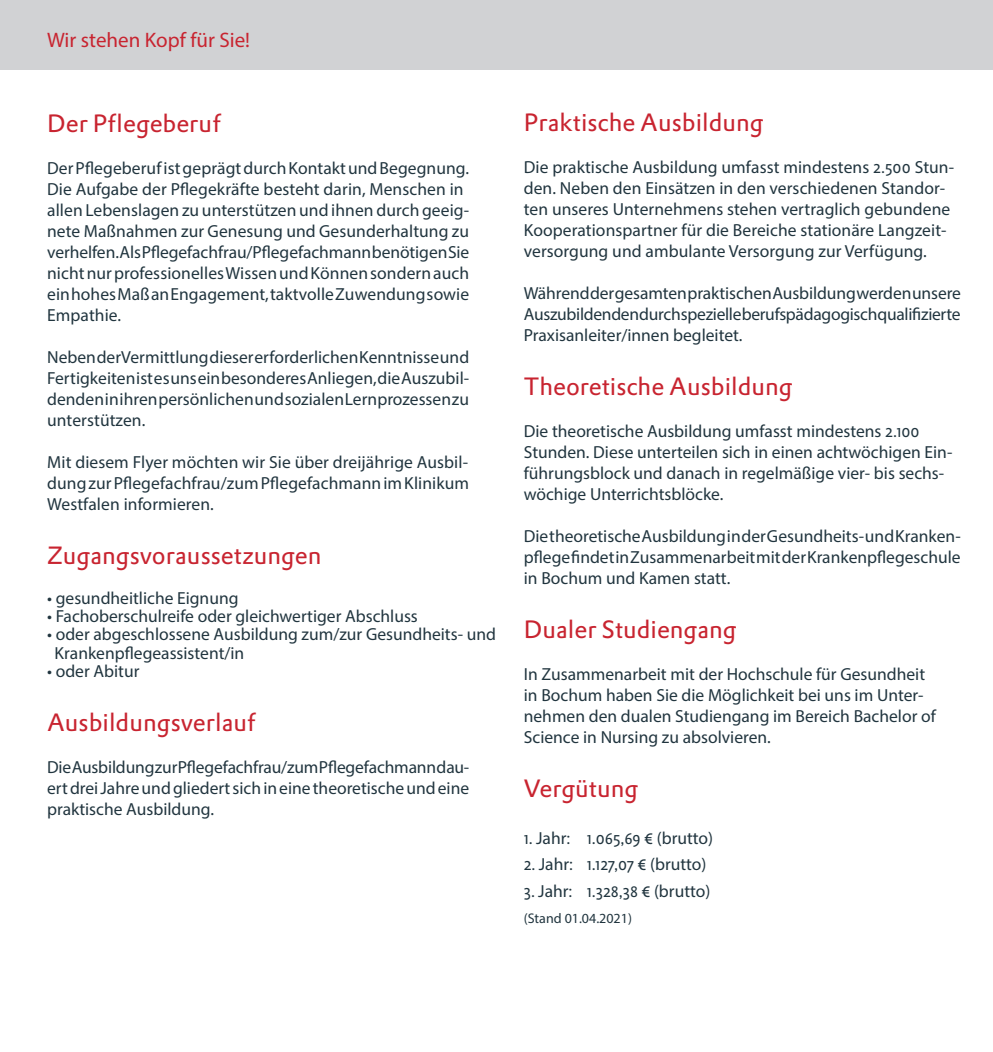
<style>
.page{position:relative;width:993px;height:1052px;background:#fff}
.page>*{position:absolute;margin:0;border:0;box-sizing:border-box;transform-origin:0 0}
.t1{font:24.5px "DTL Prokyon TOT";color:#c82430}
.t2{font:21px "Myriad Pro";color:#c82430}
.t3{font:17.5px/21px "Myriad Pro";color:#21353f}
.t4{font:17.5px "Profile Pro";color:#21353f}
.t5{font:14px "Myriad Pro";color:#21353f}
.s1{font-family:"Profile Pro"}
.s2{font-family:"Myriad Pro"}
</style>
<div class="page">
<div style="left:0;top:0;width:992px;height:69px;background:#d1d2d4"></div>
<p class="t2" style="left:47px;top:27px;width:204px">Wir stehen Kopf für Sie!</p>
<p class="t1" style="left:47px;top:108px;width:175px">Der Pflegeberuf</p>
<p class="t3" style="left:47px;top:157px;width:423px">Der Pflegeberuf ist geprägt durch Kontakt und Begegnung.<br>Die Aufgabe der Pflegekräfte besteht darin, Menschen in allen Lebenslagen zu unterstützen und ihnen durch geeig&shy;nete Maßnahmen zur Genesung und Gesunderhaltung zu verhelfen. Als Pflegefachfrau/Pflegefachmann benötigen Sie nicht nur professionelles Wissen und Können sondern auch ein hohes Maß an Engagement, taktvolle Zuwendung sowie Empathie.</p>
<p class="t3" style="left:47px;top:346px;width:423px;text-align:justify">Neben der Vermittlung dieser erforderlichen Kenntnisse und Fertigkeiten ist es uns ein besonderes Anliegen, die Auszubil&shy;denden in ihren persönlichen und sozialen Lernprozessen zu unterstützen.</p>
<p class="t3" style="left:47px;top:451px;width:423px;text-align:justify">Mit diesem Flyer möchten wir Sie über dreijährige Ausbil&shy;dung zur Pflegefachfrau/zum Pflegefachmann im Klinikum Westfalen informieren.</p>
<p class="t1" style="left:47px;top:540px;width:276px">Zugangsvoraussetzungen</p>
<p class="t3" style="left:47px;top:587px;width:193px">• gesundheitliche Eignung</p>
<p class="t3" style="left:47px;top:605px;width:372px">• Fachoberschulreife oder gleichwertiger Abschluss</p>
<p class="t3" style="left:55px;top:625px;width:443px;line-height:18.4px;text-indent:-7px">• oder abgeschlossene Ausbildung zum/zur Gesundheits- und<br>Krankenpflegeassistent/in</p>
<p class="t3" style="left:47px;top:660px;width:94px">• oder Abitur</p>
<p class="t1" style="left:47px;top:706px;width:210px">Ausbildungsverlauf</p>
<p class="t3" style="left:47px;top:756px;width:423px;text-align:justify">Die Ausbildung zur Pflegefachfrau/zum Pflegefachmann dau&shy;ert drei Jahre und gliedert sich in eine theoretische und eine praktische Ausbildung.</p>
<p class="t1" style="left:523px;top:107px;width:241px">Praktische Ausbildung</p>
<p class="t3" style="left:523px;top:156px;width:431px">Die praktische Ausbildung umfasst mindestens <span class="s1">2.500</span> Stun&shy;den. Neben den Einsätzen in den verschiedenen Standor&shy;ten unseres Unternehmens stehen vertraglich gebundene Kooperationspartner für die Bereiche stationäre Langzeit&shy;versorgung und ambulante Versorgung zur Verfügung.</p>
<p class="t3" style="left:523px;top:282px;width:438px;text-align:justify">Während der gesamten praktischen Ausbildung werden unsere Auszubildenden durch spezielle berufspädagogisch qualifizierte Praxisanleiter/innen begleitet.</p>
<p class="t1" style="left:523px;top:370px;width:270px">Theoretische Ausbildung</p>
<p class="t3" style="left:523px;top:420px;width:430px">Die theoretische Ausbildung umfasst mindestens <span class="s1">2.100<br></span>Stunden. Diese unterteilen sich in einen achtwöchigen Ein&shy;führungsblock und danach in regelmäßige vier- bis sechs&shy;wöchige Unterrichtsblöcke.</p>
<p class="t3" style="left:523px;top:525px;width:438px;text-align:justify">Die theoretische Ausbildung in der Gesundheits- und Kranken&shy;pflege findet in Zusammenarbeit mit der Krankenpflegeschule in Bochum und Kamen statt.</p>
<p class="t1" style="left:523px;top:613px;width:214px">Dualer Studiengang</p>
<p class="t3" style="left:523px;top:663px;width:413px">In Zusammenarbeit mit der Hochschule für Gesundheit in Bochum haben Sie die Möglichkeit bei uns im Unter&shy;nehmen den dualen Studiengang im Bereich Bachelor of Science in Nursing zu absolvieren.</p>
<p class="t1" style="left:523px;top:772px;width:116px">Vergütung</p>
<p class="t4" style="left:523px;top:829px;width:191px">1. <span class="s2">Jahr</span>: 1.065,69 € <span class="s2">(brutto)</span></p>
<p class="t4" style="left:523px;top:855px;width:184px">2. <span class="s2">Jahr</span>: 1.127,07 € <span class="s2">(brutto)</span></p>
<p class="t4" style="left:523px;top:881px;width:188px">3. <span class="s2">Jahr</span>: 1.328,38 € <span class="s2">(brutto)</span></p>
<p class="t5" style="left:523px;top:909px;width:110px">(Stand 01.04.2021)</p>
</div>
